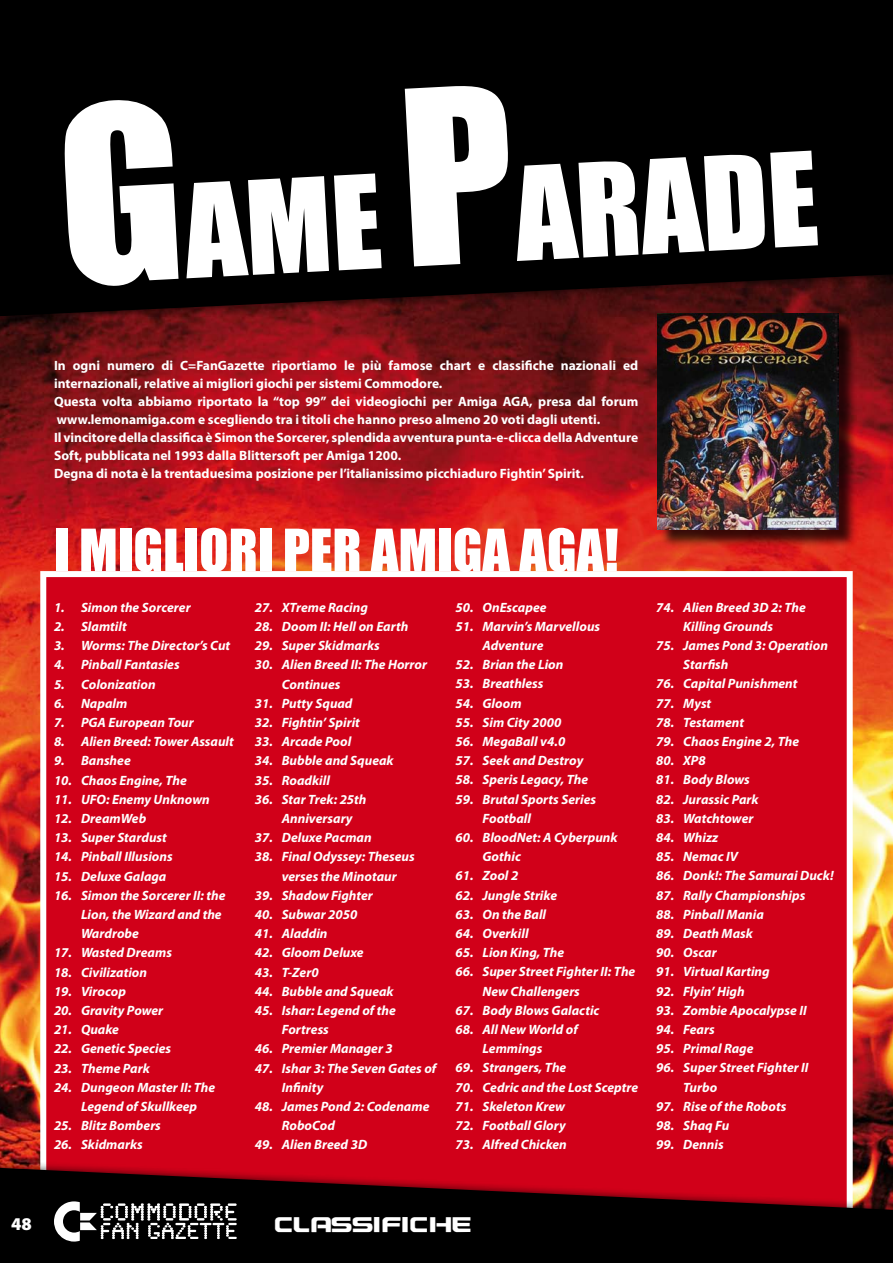
<style>
.page{position:relative;width:893px;height:1263px;background:#fff}
.page>*{position:absolute;margin:0;border:0;box-sizing:border-box;transform-origin:0 0}
.t1{font:120px "Impact";color:#fff}
.t2{font:54px "Impact";color:#fff}
.t3{font:21px "Limited Viewdigital";color:#fff}
.t4{font:900 18px "Myriad Pro";color:#fff}
.t5{font:italic 700 13.5px/19.2px "Myriad Pro";color:#fff}
.t6{font:700 13.5px/18px "Myriad Pro";color:#fff}
.s1{font-size:225px}
</style>
<div class="page">
<img style="left:0;top:325px;width:893px;height:833px">
<div style="left:0;top:0;width:893px;height:325px;background:#000;opacity:.75"></div>
<div style="left:0;top:0;width:893px;height:316px;background:#000"></div>
<div style="left:40px;top:571px;width:813px;height:587px;background:#d10019"></div>
<div style="left:659px;top:316px;width:198px;height:232px;background:#000;opacity:.75"></div>
<img style="left:657px;top:313px;width:182px;height:216px">
<div style="left:0;top:1158px;width:893px;height:105px;background:#000;opacity:.75"></div>
<svg style="left:0;top:1168px;width:893px;height:95px;background:#2d0106"></svg>
<svg style="left:54px;top:1201px;width:183px;height:40px"></svg>
<img style="left:888px;top:590px;width:5px;height:229px">
<h1 class="t1" style="left:56px;top:145px;width:519px;rotate:-3deg"><span class="s1">G</span>ame <span class="s1">P</span>arade</h1>
<p class="t6" style="left:54px;top:356px;width:586px">In ogni numero di C=FanGazette riportiamo le più famose chart e classifiche nazionali ed internazionali, relative ai migliori giochi per sistemi Commodore.<br>Questa volta abbiamo riportato la “top 99” dei videogiochi per Amiga AGA, presa dal forum www.lemonamiga.com e scegliendo tra i titoli che hanno preso almeno 20 voti dagli utenti.<br>Il vincitore della classifica è Simon the Sorcerer, splendida avventura punta-e-clicca della Adventure Soft, pubblicata nel 1993 dalla Blittersoft per Amiga 1200.<br>Degna di nota è la trentaduesima posizione per l’italianissimo picchiaduro Fightin’ Spirit.</p>
<h2 class="t2" style="left:54px;top:508px;width:566px">I MIGLIORI per AMIGA AGA!</h2>
<p class="t5" style="left:54px;top:597px;width:138px">1. Simon the Sorcerer</p>
<p class="t5" style="left:54px;top:616px;width:74px">2. Slamtilt</p>
<p class="t5" style="left:54px;top:636px;width:178px">3. Worms: The Director’s Cut</p>
<p class="t5" style="left:54px;top:655px;width:127px">4. Pinball Fantasies</p>
<p class="t5" style="left:54px;top:674px;width:103px">5. Colonization</p>
<p class="t5" style="left:54px;top:693px;width:75px">6. Napalm</p>
<p class="t5" style="left:54px;top:712px;width:141px">7. PGA European Tour</p>
<p class="t5" style="left:54px;top:732px;width:181px">8. Alien Breed: Tower Assault</p>
<p class="t5" style="left:54px;top:751px;width:78px">9. Banshee</p>
<p class="t5" style="left:54px;top:770px;width:134px">10. Chaos Engine, The</p>
<p class="t5" style="left:54px;top:789px;width:157px">11. UFO: Enemy Unknown</p>
<p class="t5" style="left:54px;top:808px;width:94px">12. DreamWeb</p>
<p class="t5" style="left:54px;top:828px;width:114px">13. Super Stardust</p>
<p class="t5" style="left:54px;top:847px;width:120px">14. Pinball Illusions</p>
<p class="t5" style="left:54px;top:866px;width:114px">15. Deluxe Galaga</p>
<p class="t5" style="left:81px;top:885px;width:146px;text-indent:-27px">16. Simon the Sorcerer II: the<br>Lion, the Wizard and the<br>Wardrobe</p>
<p class="t5" style="left:54px;top:943px;width:119px">17. Wasted Dreams</p>
<p class="t5" style="left:54px;top:962px;width:95px">18. Civilization</p>
<p class="t5" style="left:54px;top:981px;width:74px">19. Virocop</p>
<p class="t5" style="left:54px;top:1000px;width:111px">20. Gravity Power</p>
<p class="t5" style="left:54px;top:1020px;width:67px">21. Quake</p>
<p class="t5" style="left:54px;top:1039px;width:119px">22. Genetic Species</p>
<p class="t5" style="left:54px;top:1058px;width:97px">23. Theme Park</p>
<p class="t5" style="left:81px;top:1077px;width:136px;text-indent:-27px">24. Dungeon Master II: The<br>Legend of Skullkeep</p>
<p class="t5" style="left:54px;top:1116px;width:108px">25. Blitz Bombers</p>
<p class="t5" style="left:54px;top:1135px;width:90px">26. Skidmarks</p>
<p class="t5" style="left:255px;top:597px;width:115px">27. XTreme Racing</p>
<p class="t5" style="left:255px;top:616px;width:155px">28. Doom II: Hell on Earth</p>
<p class="t5" style="left:255px;top:636px;width:127px">29. Super Skidmarks</p>
<p class="t5" style="left:282px;top:655px;width:147px;text-indent:-27px">30. Alien Breed II: The Horror<br>Continues</p>
<p class="t5" style="left:255px;top:693px;width:99px">31. Putty Squad</p>
<p class="t5" style="left:255px;top:712px;width:107px">32. Fightin’ Spirit</p>
<p class="t5" style="left:255px;top:732px;width:98px">33. Arcade Pool</p>
<p class="t5" style="left:255px;top:751px;width:141px">34. Bubble and Squeak</p>
<p class="t5" style="left:255px;top:770px;width:77px">35. Roadkill</p>
<p class="t5" style="left:282px;top:789px;width:86px;text-indent:-27px">36. Star Trek: 25th<br>Anniversary</p>
<p class="t5" style="left:255px;top:827px;width:118px">37. Deluxe Pacman</p>
<p class="t5" style="left:282px;top:847px;width:134px;text-indent:-27px">38. Final Odyssey: Theseus verses the Minotaur</p>
<p class="t5" style="left:255px;top:885px;width:120px">39. Shadow Fighter</p>
<p class="t5" style="left:255px;top:904px;width:104px">40. Subwar 2050</p>
<p class="t5" style="left:255px;top:923px;width:74px">41. Aladdin</p>
<p class="t5" style="left:255px;top:943px;width:110px">42. Gloom Deluxe</p>
<p class="t5" style="left:255px;top:962px;width:65px">43. T-Zer0</p>
<p class="t5" style="left:255px;top:981px;width:141px">44. Bubble and Squeak</p>
<p class="t5" style="left:282px;top:1000px;width:116px;text-indent:-27px">45. Ishar: Legend of the<br>Fortress</p>
<p class="t5" style="left:255px;top:1039px;width:140px">46. Premier Manager 3</p>
<p class="t5" style="left:282px;top:1058px;width:156px;text-indent:-27px">47. Ishar 3: The Seven Gates of<br>Infinity</p>
<p class="t5" style="left:282px;top:1096px;width:149px;text-indent:-27px">48. James Pond 2: Codename<br>RoboCod</p>
<p class="t5" style="left:255px;top:1135px;width:114px">49. Alien Breed 3D</p>
<p class="t5" style="left:455px;top:597px;width:93px">50. OnEscapee</p>
<p class="t5" style="left:482px;top:616px;width:119px;text-indent:-27px">51. Marvin’s Marvellous<br>Adventure</p>
<p class="t5" style="left:455px;top:655px;width:109px">52. Brian the Lion</p>
<p class="t5" style="left:455px;top:674px;width:90px">53. Breathless</p>
<p class="t5" style="left:455px;top:693px;width:68px">54. Gloom</p>
<p class="t5" style="left:455px;top:712px;width:107px">55. Sim City 2000</p>
<p class="t5" style="left:455px;top:731px;width:111px">56. MegaBall v4.0</p>
<p class="t5" style="left:455px;top:751px;width:129px">57. Seek and Destroy</p>
<p class="t5" style="left:455px;top:770px;width:134px">58. Speris Legacy, The</p>
<p class="t5" style="left:482px;top:789px;width:115px;text-indent:-27px">59. Brutal Sports Series<br>Football</p>
<p class="t5" style="left:482px;top:827px;width:137px;text-indent:-27px">60. BloodNet: A Cyberpunk<br>Gothic</p>
<p class="t5" style="left:455px;top:866px;width:64px">61. Zool 2</p>
<p class="t5" style="left:455px;top:885px;width:103px">62. Jungle Strike</p>
<p class="t5" style="left:455px;top:904px;width:92px">63. On the Ball</p>
<p class="t5" style="left:455px;top:923px;width:75px">64. Overkill</p>
<p class="t5" style="left:455px;top:943px;width:110px">65. Lion King, The</p>
<p class="t5" style="left:482px;top:962px;width:154px;text-indent:-27px">66. Super Street Fighter II: The<br>New Challengers</p>
<p class="t5" style="left:455px;top:1000px;width:146px">67. Body Blows Galactic</p>
<p class="t5" style="left:482px;top:1019px;width:97px;text-indent:-27px">68. All New World of<br>Lemmings</p>
<p class="t5" style="left:455px;top:1058px;width:112px">69. Strangers, The</p>
<p class="t5" style="left:455px;top:1077px;width:184px">70. Cedric and the Lost Sceptre</p>
<p class="t5" style="left:455px;top:1096px;width:111px">71. Skeleton Krew</p>
<p class="t5" style="left:455px;top:1115px;width:112px">72. Football Glory</p>
<p class="t5" style="left:455px;top:1135px;width:113px">73. Alfred Chicken</p>
<p class="t5" style="left:656px;top:597px;width:151px;text-align:center">74. Alien Breed 3D 2: The<br>Killing Grounds</p>
<p class="t5" style="left:683px;top:635px;width:146px;text-indent:-27px">75. James Pond 3: Operation<br>Starfish</p>
<p class="t5" style="left:656px;top:674px;width:143px">76. Capital Punishment</p>
<p class="t5" style="left:656px;top:693px;width:57px">77. Myst</p>
<p class="t5" style="left:656px;top:712px;width:89px">78. Testament</p>
<p class="t5" style="left:656px;top:731px;width:144px">79. Chaos Engine 2, The</p>
<p class="t5" style="left:656px;top:751px;width:51px">80. XP8</p>
<p class="t5" style="left:656px;top:770px;width:95px">81. Body Blows</p>
<p class="t5" style="left:656px;top:789px;width:104px">82. Jurassic Park</p>
<p class="t5" style="left:656px;top:808px;width:99px">83. Watchtower</p>
<p class="t5" style="left:656px;top:827px;width:63px">84. Whizz</p>
<p class="t5" style="left:656px;top:847px;width:83px">85. Nemac IV</p>
<p class="t5" style="left:656px;top:866px;width:179px">86. Donk!: The Samurai Duck!</p>
<p class="t5" style="left:656px;top:885px;width:151px">87. Rally Championships</p>
<p class="t5" style="left:656px;top:904px;width:109px">88. Pinball Mania</p>
<p class="t5" style="left:656px;top:923px;width:98px">89. Death Mask</p>
<p class="t5" style="left:656px;top:943px;width:62px">90. Oscar</p>
<p class="t5" style="left:656px;top:962px;width:115px">91. Virtual Karting</p>
<p class="t5" style="left:656px;top:981px;width:90px">92. Flyin’ High</p>
<p class="t5" style="left:656px;top:1000px;width:152px">93. Zombie Apocalypse II</p>
<p class="t5" style="left:656px;top:1019px;width:60px">94. Fears</p>
<p class="t5" style="left:656px;top:1038px;width:99px">95. Primal Rage</p>
<p class="t5" style="left:683px;top:1058px;width:127px;text-indent:-27px">96. Super Street Fighter II<br>Turbo</p>
<p class="t5" style="left:656px;top:1096px;width:132px">97. Rise of the Robots</p>
<p class="t5" style="left:656px;top:1115px;width:75px">98. Shaq Fu</p>
<p class="t5" style="left:656px;top:1134px;width:69px">99. Dennis</p>
<h3 class="t4" style="left:11px;top:1213px;width:22px">48</h3>
<h3 class="t3" style="left:273px;top:1212px;width:199px">CLASSIFICHE</h3>
</div>
